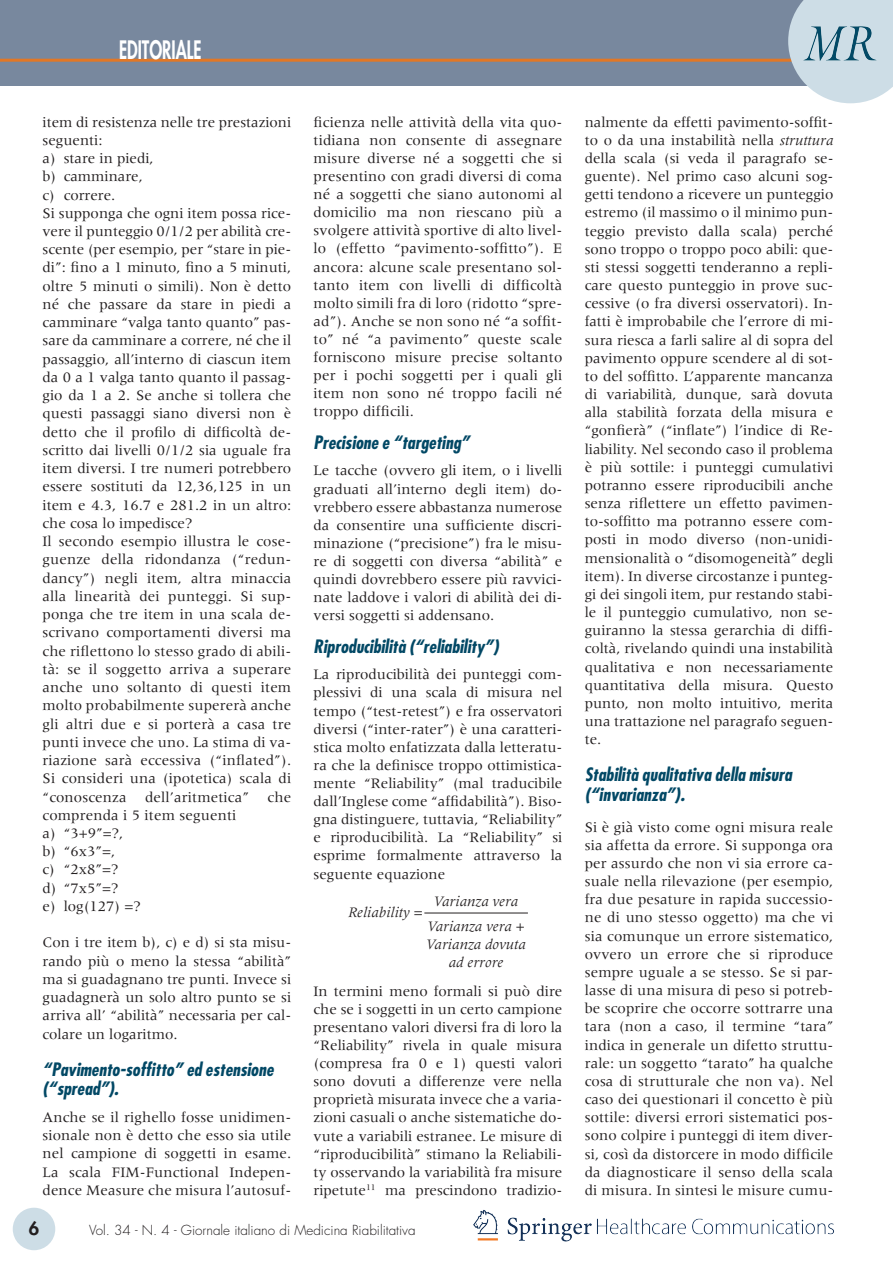
<style>
.page{position:relative;width:893px;height:1263px;background:#fff}
.page>*{position:absolute;margin:0;border:0;box-sizing:border-box;transform-origin:0 0}
.t1{font:800 24.75px "Futura";color:#fff;scale:.67 1}
.t2{font:italic 700 condensed 18px/19.6px "Futura";color:#024865}
.t3{font:800 18px "Futura";color:#231f20}
.t4{font:15px/18.1px "Meridien";color:#231f20;text-align:justify}
.t5{font:italic 15px/24.5px "Meridien";color:#231f20;text-align:center}
.t6{font:300 13.5px "Futura";color:#231f20}
.s1{font-style:normal}
.s2{font-style:italic}
</style>
<div class="page">
<div style="left:0;top:0;width:893px;height:85px;background:#78889e"></div>
<hr style="left:0;top:59px;width:804px;height:3px;background:#e27725">
<svg style="left:788px;top:0;width:105px;height:103px"></svg>
<img style="left:473px;top:1210px;width:361px;height:32px">
<div style="left:13px;top:1208px;width:42px;height:42px;background:#cddde6;border-radius:50%"></div>
<hr style="left:424px;top:913px;width:104px;height:1px;background:#231f20">
<h1 class="t1" style="left:119px;top:33px;width:125px">EDITORIALE</h1>
<p class="t4" style="left:43px;top:113px;width:250px;text-align:left">item di resistenza nelle tre prestazioni seguenti:<br>a) stare in piedi,<br>b) camminare,<br>c) correre.<br>Si supponga che ogni item possa rice&shy;vere il punteggio 0/1/2 per abilità cre&shy;scente (per esempio, per “stare in pie&shy;di”: fino a 1 minuto, fino a 5 minuti, oltre 5 minuti o simili). Non è detto né che passare da stare in piedi a camminare “valga tanto quanto” pas&shy;sare da camminare a correre, né che il passaggio, all’interno di ciascun item da 0 a 1 valga tanto quanto il passag&shy;gio da 1 a 2. Se anche si tollera che questi passaggi siano diversi non è detto che il profilo di difficoltà de&shy;scritto dai livelli 0/1/2 sia uguale fra item diversi. I tre numeri potrebbero essere sostituti da 12,36,125 in un item e 4.3, 16.7 e 281.2 in un altro: che cosa lo impedisce?<br>Il secondo esempio illustra le cose&shy;guenze della ridondanza (“redun&shy;dancy”) negli item, altra minaccia alla linearità dei punteggi. Si sup&shy;ponga che tre item in una scala de&shy;scrivano comportamenti diversi ma che riflettono lo stesso grado di abili&shy;tà: se il soggetto arriva a superare anche uno soltanto di questi item molto probabilmente supererà anche gli altri due e si porterà a casa tre punti invece che uno. La stima di va&shy;riazione sarà eccessiva (“inflated”).<br>Si consideri una (ipotetica) scala di “conoscenza dell’aritmetica” che comprenda i 5 item seguenti<br>a) “3+9”=?,<br>b) “6x3”=,<br>c) “2x8”=?<br>d) “7x5”=?<br>e) log(127) =?</p>
<p class="t4" style="left:43px;top:933px;width:250px">Con i tre item b), c) e d) si sta misu&shy;rando più o meno la stessa “abilità” ma si guadagnano tre punti. Invece si guadagnerà un solo altro punto se si arriva all’ “abilità” necessaria per cal&shy;colare un logaritmo.</p>
<p class="t2" style="left:43px;top:1059px;width:233px">“Pavimento-soffitto” ed estensione (“spread”).</p>
<p class="t4" style="left:43px;top:1108px;width:250px">Anche se il righello fosse unidimen&shy;sionale non è detto che esso sia utile nel campione di soggetti in esame.<br>La scala FIM-Functional Indepen&shy;dence Measure che misura l’autosuf-</p>
<p class="t4" style="left:314px;top:113px;width:250px">ficienza nelle attività della vita quo&shy;tidiana non consente di assegnare misure diverse né a soggetti che si presentino con gradi diversi di coma né a soggetti che siano autonomi al domicilio ma non riescano più a svolgere attività sportive di alto livel&shy;lo (effetto “pavimento-soffitto”). E ancora: alcune scale presentano sol&shy;tanto item con livelli di difficoltà molto simili fra di loro (ridotto “spre&shy;ad”). Anche se non sono né “a soffit&shy;to” né “a pavimento” queste scale forniscono misure precise soltanto per i pochi soggetti per i quali gli item non sono né troppo facili né troppo difficili.</p>
<p class="t2" style="left:314px;top:432px;width:158px">Precisione e “targeting”</p>
<p class="t4" style="left:314px;top:461px;width:250px">Le tacche (ovvero gli item, o i livelli graduati all’interno degli item) do&shy;vrebbero essere abbastanza numerose da consentire una sufficiente discri&shy;minazione (“precisione”) fra le misu&shy;re di soggetti con diversa “abilità” e quindi dovrebbero essere più ravvici&shy;nate laddove i valori di abilità dei di&shy;versi soggetti si addensano.</p>
<p class="t2" style="left:314px;top:636px;width:187px">Riproducibilità (“reliability”)</p>
<p class="t4" style="left:314px;top:665px;width:250px">La riproducibilità dei punteggi com&shy;plessivi di una scala di misura nel tempo (“test-retest”) e fra osservatori diversi (“inter-rater”) è una caratteri&shy;stica molto enfatizzata dalla letteratu&shy;ra che la definisce troppo ottimistica&shy;mente “Reliability” (mal traducibile dall’Inglese come “affidabilità”). Biso&shy;gna distinguere, tuttavia, “Reliability” e riproducibilità. La “Reliability” si esprime formalmente attraverso la seguente equazione</p>
<p class="t5" style="left:348px;top:900px;width:76px">Reliability <span class="s1">=</span></p>
<p class="t5" style="left:427px;top:889px;width:99px">Varianza vera<br>Varianza vera <span class="s1">+</span></p>
<p class="t5" style="left:426px;top:935px;width:101px;line-height:18.1px">Varianza dovuta ad errore</p>
<p class="t4" style="left:314px;top:982px;width:250px">In termini meno formali si può dire che se i soggetti in un certo campione presentano valori diversi fra di loro la “Reliability” rivela in quale misura (compresa fra 0 e 1) questi valori sono dovuti a differenze vere nella proprietà misurata invece che a varia&shy;zioni casuali o anche sistematiche do&shy;vute a variabili estranee. Le misure di “riproducibilità” stimano la Reliabili&shy;ty osservando la variabilità fra misure ripetute<sup>11</sup> ma prescindono tradizio-</p>
<p class="t3" style="left:29px;top:1216px;width:12px">6</p>
<p class="t6" style="left:89px;top:1221px;width:328px">Vol. 34 - N. 4 - Giornale italiano di Medicina Riabilitativa</p>
<p class="t4" style="left:585px;top:113px;width:250px">nalmente da effetti pavimento-soffit&shy;to o da una instabilità nella <span class="s2">struttura </span>della scala (si veda il paragrafo se&shy;guente). Nel primo caso alcuni sog&shy;getti tendono a ricevere un punteggio estremo (il massimo o il minimo pun&shy;teggio previsto dalla scala) perché sono troppo o troppo poco abili: que&shy;sti stessi soggetti tenderanno a repli&shy;care questo punteggio in prove suc&shy;cessive (o fra diversi osservatori). In&shy;fatti è improbabile che l’errore di mi&shy;sura riesca a farli salire al di sopra del pavimento oppure scendere al di sot&shy;to del soffitto. L’apparente mancanza di variabilità, dunque, sarà dovuta alla stabilità forzata della misura e “gonfierà” (“inflate”) l’indice di Re&shy;liability. Nel secondo caso il problema è più sottile: i punteggi cumulativi potranno essere riproducibili anche senza riflettere un effetto pavimen&shy;to-soffitto ma potranno essere com&shy;posti in modo diverso (non-unidi&shy;mensionalità o “disomogeneità” degli item). In diverse circostanze i punteg&shy;gi dei singoli item, pur restando stabi&shy;le il punteggio cumulativo, non se&shy;guiranno la stessa gerarchia di diffi&shy;coltà, rivelando quindi una instabilità qualitativa e non necessariamente quantitativa della misura. Questo punto, non molto intuitivo, merita una trattazione nel paragrafo seguen&shy;te.</p>
<p class="t2" style="left:585px;top:765px;width:209px">Stabilità qualitativa della misura (“invarianza”).</p>
<p class="t4" style="left:585px;top:817px;width:250px">Si è già visto come ogni misura reale sia affetta da errore. Si supponga ora per assurdo che non vi sia errore ca&shy;suale nella rilevazione (per esempio, fra due pesature in rapida successio&shy;ne di uno stesso oggetto) ma che vi sia comunque un errore sistematico, ovvero un errore che si riproduce sempre uguale a se stesso. Se si par&shy;lasse di una misura di peso si potreb&shy;be scoprire che occorre sottrarre una tara (non a caso, il termine “tara” indica in generale un difetto struttu&shy;rale: un soggetto “tarato” ha qualche cosa di strutturale che non va). Nel caso dei questionari il concetto è più sottile: diversi errori sistematici pos&shy;sono colpire i punteggi di item diver&shy;si, così da distorcere in modo difficile da diagnosticare il senso della scala di misura. In sintesi le misure cumu-</p>
</div>
